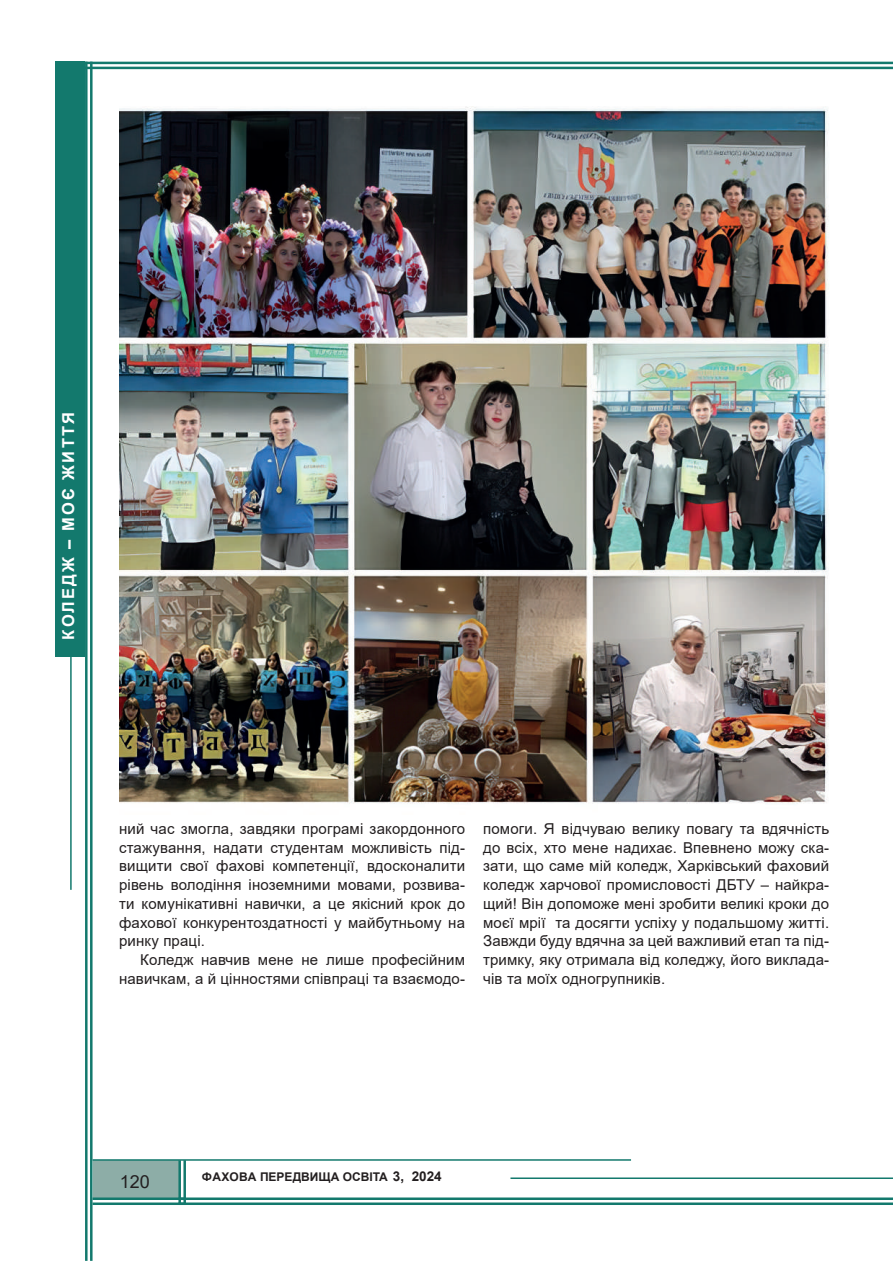
<style>
.page{position:relative;width:893px;height:1263px;background:#fff}
.page>*{position:absolute;margin:0;border:0;box-sizing:border-box;transform-origin:0 0}
.t1{font:18px "Arial";color:#231f20}
.t2{font:700 16.5px "Arial";letter-spacing:.135em;color:#fff}
.t3{font:15px/18.8px "Arial";letter-spacing:.01em;color:#231f20;text-align:justify}
.t4{font:700 12px "Arial";color:#231f20}
.s1{font-size:13.5px}
</style>
<div class="page">
<div style="left:55px;top:62px;width:30px;height:595px;background:#13796d"></div>
<div style="left:93px;top:1160px;width:85px;height:37px;background:#8dada7"></div>
<hr style="left:81px;top:62px;width:812px;height:2px;background:#13796d">
<hr style="left:81px;top:67px;width:812px;height:2px;background:#13796d">
<hr style="left:93px;top:1159px;width:538px;height:2px;background:#13796d">
<hr style="left:510px;top:1177px;width:383px;height:2px;background:#13796d">
<hr style="left:70px;top:657px;width:2px;height:233px;background:#13796d">
<hr style="left:178px;top:1197px;width:715px;height:3px;background:#13796d">
<hr style="left:178px;top:1202px;width:715px;height:3px;background:#13796d">
<hr style="left:178px;top:1160px;width:3px;height:45px;background:#13796d">
<hr style="left:183px;top:1160px;width:3px;height:45px;background:#13796d">
<hr style="left:93px;top:1197px;width:93px;height:3px;background:#13796d">
<hr style="left:93px;top:1202px;width:93px;height:3px;background:#13796d">
<hr style="left:90px;top:62px;width:3px;height:1199px;background:#13796d">
<hr style="left:85px;top:62px;width:3px;height:1199px;background:#13796d">
<img style="left:119px;top:106px;width:710px;height:698px">
<p class="t2" style="left:57px;top:640px;width:229px;rotate:-90deg">КОЛЕДЖ – МОЄ ЖИТТЯ</p>
<p class="t3" style="left:119px;top:819px;width:348px">ний час змогла, завдяки програмі закордонного стажування, надати студентам можливість під&shy;вищити свої фахові компетенції, вдосконалити рівень володіння іноземними мовами, розвива&shy;ти комунікативні навички, а це якісний крок до фахової конкурентоздатності у майбутньому на ринку праці.</p>
<p class="t3" style="left:119px;top:950px;width:348px;text-align:right">Коледж навчив мене не лише професійним навичкам, а й цінностями співпраці та взаємодо-</p>
<p class="t3" style="left:483px;top:819px;width:348px">помоги. Я відчуваю велику повагу та вдячність до всіх, хто мене надихає. Впевнено можу ска&shy;зати, що саме мій коледж, Харківський фаховий коледж харчової промисловості ДБТУ – найкра&shy;щий! Він допоможе мені зробити великі кроки до моєї мрії та досягти успіху у подальшому житті.<br>Завжди буду вдячна за цей важливий етап та під&shy;тримку, яку отримала від коледжу, його виклада&shy;чів та моїх одногрупників.</p>
<p class="t1" style="left:120px;top:1169px;width:32px">120</p>
<p class="t4" style="left:202px;top:1168px;width:241px">ФАХОВА ПЕРЕДВИЩА ОСВІТА <span class="s1">3, 2024</span></p>
</div>
